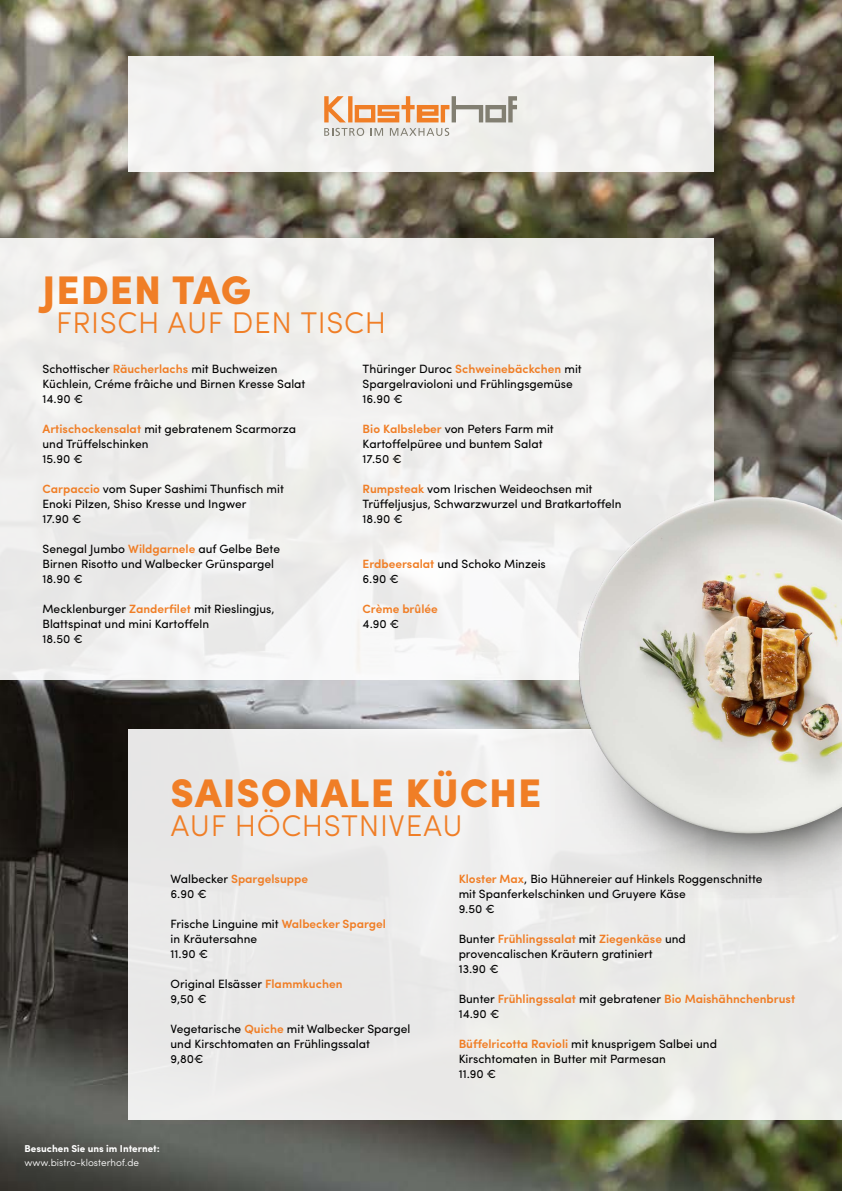
<style>
.page{position:relative;width:842px;height:1191px;background:#fff}
.page>*{position:absolute;margin:0;border:0;box-sizing:border-box;transform-origin:0 0}
.t1{font:900 40px "Sofia Pro";letter-spacing:.025em;color:#f07e26}
.t2{font:300 30px "Sofia Pro";letter-spacing:.02em;color:#f07e26}
.t3{font:12px/15px "Sofia Pro";color:#000}
.t4{font:600 12px/15px "Sofia Pro";color:#f07e26}
.t5{font:700 10px "Sofia Pro";color:#fff}
.t6{font:300 10px "Sofia Pro";color:#fff}
.s1{font-weight:600;color:#f07e26}
.s2{font-weight:400;color:#000}
</style>
<div class="page">
<img style="left:0;top:0;width:842px;height:1191px">
<div style="left:0;top:238px;width:714px;height:442px;background:#efefed"></div>
<div style="left:128px;top:57px;width:586px;height:115px;background:#f1f0ee"></div>
<div style="left:128px;top:729px;width:714px;height:390px;background:#ebebe9"></div>
<svg style="left:355px;top:96px;width:162px;height:26px"></svg>
<svg style="left:348px;top:96px;width:4px;height:26px"></svg>
<svg style="left:324px;top:96px;width:22px;height:26px"></svg>
<svg style="left:324px;top:128px;width:40px;height:8px"></svg>
<svg style="left:371px;top:128px;width:12px;height:8px"></svg>
<svg style="left:390px;top:128px;width:59px;height:8px"></svg>
<img style="left:540px;top:452px;width:302px;height:437px">
<h1 class="t1" style="left:43px;top:258px;width:210px">JEDEN TAG</h1>
<h2 class="t2" style="left:56px;top:300px;width:331px">FRISCH AUF DEN TISCH</h2>
<p class="t3" style="left:43px;top:360px;width:265px">Schottischer <span class="s1">Räucherlachs</span> mit Buchweizen<br>Küchlein, Créme frâiche und Birnen Kresse Salat<br>14.90 €</p>
<p class="t3" style="left:43px;top:420px;width:255px"><span class="s1">Artischockensalat</span> mit gebratenem Scarmorza und Trüffelschinken<br>15.90 €</p>
<p class="t3" style="left:43px;top:480px;width:243px"><span class="s1">Carpaccio</span> vom Super Sashimi Thunfisch mit<br>Enoki Pilzen, Shiso Kresse und Ingwer<br>17.90 €</p>
<p class="t3" style="left:43px;top:540px;width:239px">Senegal Jumbo <span class="s1">Wildgarnele</span> auf Gelbe Bete<br>Birnen Risotto und Walbecker Grünspargel<br>18.90 €</p>
<p class="t3" style="left:43px;top:600px;width:233px">Mecklenburger <span class="s1">Zanderfilet</span> mit Rieslingjus,<br>Blattspinat und mini Kartoffeln<br>18.50 €</p>
<p class="t3" style="left:363px;top:360px;width:221px">Thüringer Duroc <span class="s1">Schweinebäckchen</span> mit<br>Spargelravioloni und Frühlingsgemüse<br>16.90 €</p>
<p class="t3" style="left:363px;top:420px;width:193px"><span class="s1">Bio Kalbsleber</span> von Peters Farm mit<br>Kartoffelpüree und buntem Salat<br>17.50 €</p>
<p class="t3" style="left:363px;top:480px;width:260px"><span class="s1">Rumpsteak</span> vom Irischen Weideochsen mit<br>Trüffeljusjus, Schwarzwurzel und Bratkartoffeln<br>18.90 €</p>
<p class="t3" style="left:363px;top:555px;width:185px"><span class="s1">Erdbeersalat</span> und Schoko Minzeis<br>6.90 €</p>
<p class="t4" style="left:363px;top:600px;width:77px">Crème brûlée</p>
<p class="t3" style="left:363px;top:615px;width:38px">4.90 €</p>
<h1 class="t1" style="left:171px;top:761px;width:372px">SAISONALE KÜCHE</h1>
<h2 class="t2" style="left:171px;top:803px;width:294px">AUF HÖCHSTNIVEAU</h2>
<p class="t3" style="left:171px;top:870px;width:139px">Walbecker <span class="s1">Spargelsuppe<br></span>6.90 €</p>
<p class="t3" style="left:171px;top:915px;width:217px">Frische Linguine mit <span class="s1">Walbecker Spargel </span>in Kräutersahne<br>11.90 €</p>
<p class="t3" style="left:171px;top:975px;width:173px">Original Elsässer <span class="s1">Flammkuchen<br></span>9,50 €</p>
<p class="t3" style="left:171px;top:1020px;width:241px">Vegetarische <span class="s1">Quiche</span> mit Walbecker Spargel und Kirschtomaten an Frühlingssalat<br>9,80€</p>
<p class="t5" style="left:25px;top:1140px;width:137px">Besuchen Sie uns im Internet:</p>
<p class="t6" style="left:25px;top:1155px;width:116px">www.bistro-klosterhof.de</p>
<p class="t3" style="left:459px;top:870px;width:305px"><span class="s1">Kloster Max</span>, Bio Hühnereier auf Hinkels Roggenschnitte mit Spanferkelschinken und Gruyere Käse<br>9.50 €</p>
<p class="t3" style="left:459px;top:930px;width:229px">Bunter <span class="s1">Frühlingssalat</span> mit <span class="s1">Ziegenkäse</span> und provencalischen Kräutern gratiniert<br>13.90 €</p>
<p class="t4" style="left:459px;top:990px;width:338px"><span class="s2">Bunter</span> Frühlingssalat <span class="s2">mit gebratener</span> Bio Maishähnchenbrust<br><span class="s2">14.90 €</span></p>
<p class="t3" style="left:459px;top:1035px;width:260px"><span class="s1">Büffelricotta Ravioli</span> mit knusprigem Salbei und<br>Kirschtomaten in Butter mit Parmesan<br>11.90 €</p>
</div>
